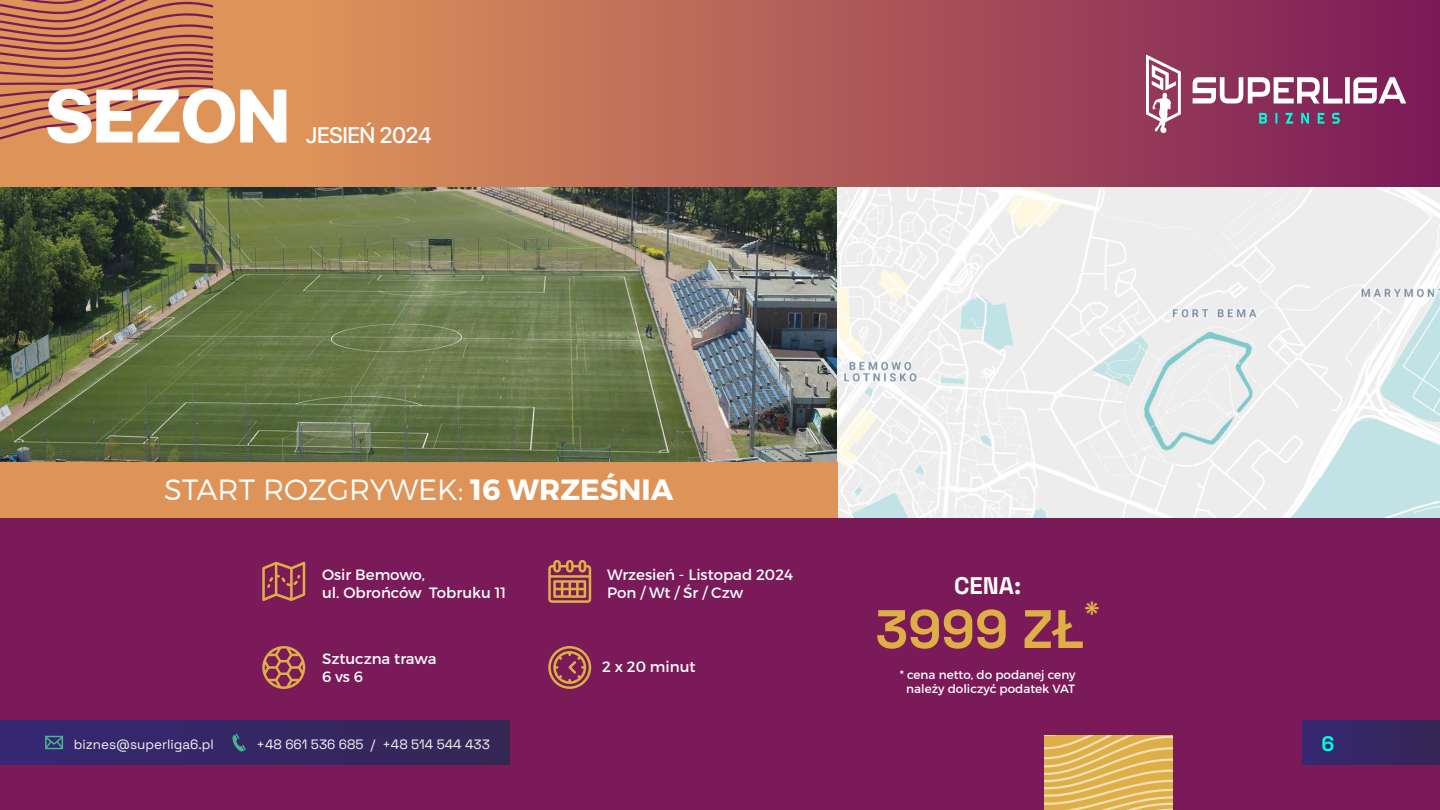
<style>
.page{position:relative;width:1440px;height:810px;background:#fff}
.page>*{position:absolute;margin:0;border:0;box-sizing:border-box;transform-origin:0 0}
.t1{font:800 75px "SFUI Display";letter-spacing:-.02em;color:#fff}
.t2{font:300 54px "Space Grotesk";color:#deaf47}
.t3{font:300 29.25px "Montserrat";color:#fff}
.t4{font:300 29.25px "Space Grotesk";color:#deaf47}
.t5{font:300 24px "Space Grotesk";color:#fff}
.t6{font:500 22.5px "SFUI Display";letter-spacing:-.02em;color:#fff}
.t7{font:300 21px "Space Grotesk";color:#01fcdc}
.t8{font:15px/18px "Montserrat";color:#fff}
.t9{font:300 13.5px "Space Grotesk";color:#f4f4f4}
.t10{font:12px/13.5px "Montserrat";color:#fff;text-align:center}
.s1{font-weight:700}
</style>
<div class="page">
<div style="left:0;top:720px;width:510px;height:45px;background:linear-gradient(to right,#352773,#352754)"></div>
<div style="left:1301px;top:720px;width:139px;height:45px;background:linear-gradient(to right,#352773,#352754)"></div>
<div style="left:0;top:0;width:1440px;height:188px;background:linear-gradient(to right,#efa859,#7f1f58)"></div>
<svg style="left:45px;top:736px;width:18px;height:13px"></svg>
<svg style="left:229px;top:734px;width:17px;height:20px"></svg>
<div style="left:0;top:518px;width:1440px;height:202px;background:#7b1a58"></div>
<div style="left:1px;top:765px;width:1439px;height:45px;background:#7b1a58"></div>
<div style="left:510px;top:720px;width:791px;height:45px;background:#7b1a58"></div>
<img style="left:0;top:188px;width:840px;height:330px">
<img style="left:838px;top:188px;width:602px;height:329px">
<svg style="left:1044px;top:736px;width:129px;height:74px;background:#e2bb63"></svg>
<svg style="left:548px;top:646px;width:43px;height:43px"></svg>
<svg style="left:548px;top:560px;width:43px;height:43px"></svg>
<svg style="left:262px;top:561px;width:43px;height:40px"></svg>
<svg style="left:262px;top:646px;width:43px;height:43px"></svg>
<div style="left:0;top:462px;width:838px;height:56px;background:#de9459"></div>
<svg style="left:1259px;top:113px;width:81px;height:11px"></svg>
<svg style="left:1193px;top:77px;width:213px;height:27px"></svg>
<svg style="left:1146px;top:54px;width:35px;height:79px"></svg>
<svg style="left:0;top:0;width:213px;height:145px;background:#c77858"></svg>
<h1 class="t1" style="left:45px;top:73px;width:247px">SEZON</h1>
<h3 class="t6" style="left:306px;top:119px;width:127px">JESIEŃ 2024</h3>
<h3 class="t3" style="left:164px;top:472px;width:511px">START ROZGRYWEK: <span class="s1">16 WRZEŚNIA</span></h3>
<p class="t8" style="left:322px;top:566px;width:186px">Osir Bemowo,<br>ul. Obrońców Tobruku 11</p>
<p class="t8" style="left:322px;top:649px;width:116px">Sztuczna trawa<br>6 vs 6</p>
<p class="t8" style="left:607px;top:566px;width:187px">Wrzesień - Listopad 2024<br>Pon / Wt / Śr / Czw</p>
<p class="t8" style="left:602px;top:658px;width:95px">2 x 20 minut</p>
<h3 class="t5" style="left:954px;top:568px;width:69px">CENA:</h3>
<h2 class="t2" style="left:875px;top:590px;width:210px">3999 ZŁ</h2>
<h3 class="t4" style="left:1084px;top:591px;width:17px">*</h3>
<p class="t10" style="left:900px;top:668px;width:177px">* cena netto, do podanej ceny należy doliczyć podatek VAT</p>
<p class="t9" style="left:74px;top:735px;width:142px">biznes@superliga6.pl</p>
<p class="t9" style="left:257px;top:735px;width:235px">+48 661 536 685 / +48 514 544 433</p>
<h3 class="t7" style="left:1321px;top:728px;width:14px">6</h3>
</div>
